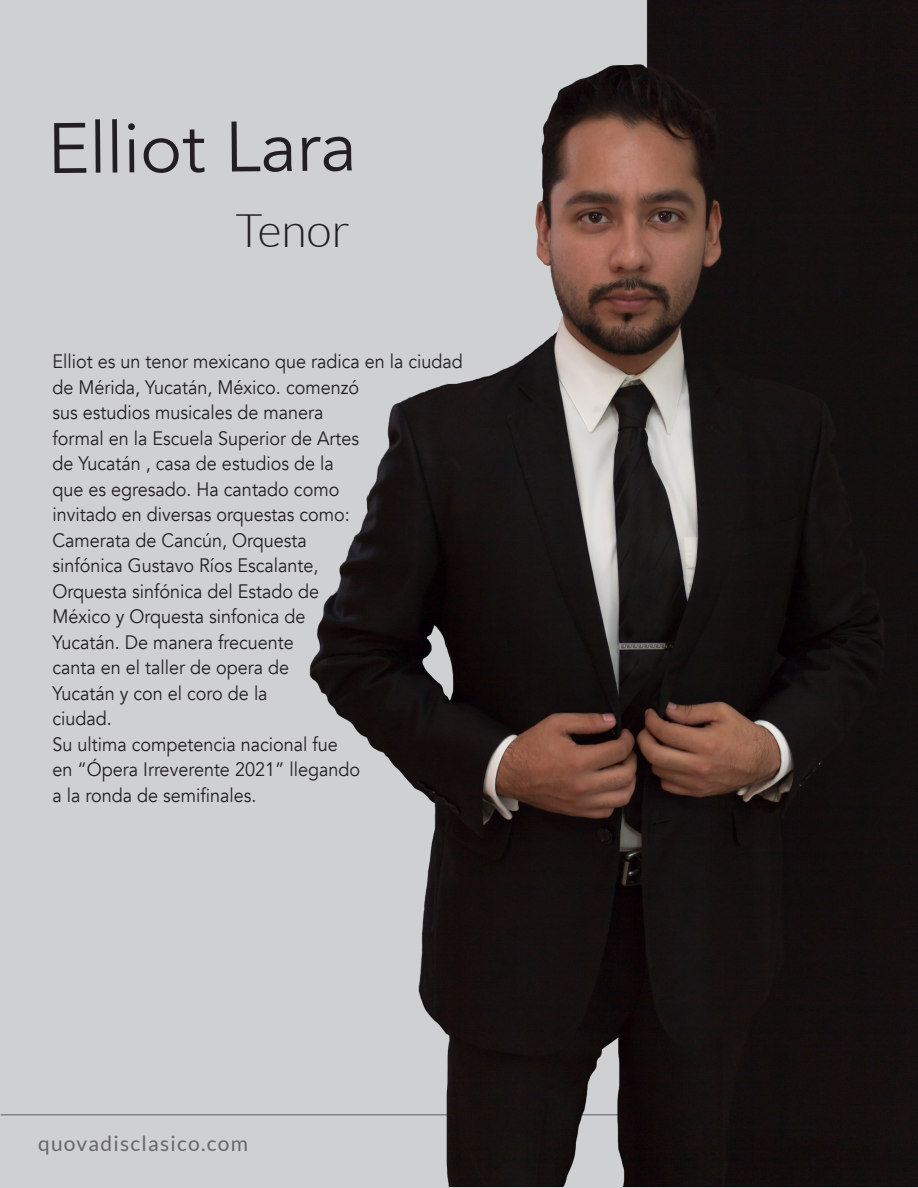
<style>
.page{position:relative;width:918px;height:1188px;background:#cfd0d2}
.page>*{position:absolute;margin:0;border:0;box-sizing:border-box;transform-origin:0 0}
.t1{font:70.5px "Avenir";letter-spacing:-.01em;color:#231f20}
.TITULO_1{font:300 46.5px "Lato";color:#231f20}
.t2{font:21px "Lato";letter-spacing:.06em;color:#67676a}
.TEXTO_NORMAL{font:19.5px/25.5px "Avenir";color:#231f20;scale:.93 1}
</style>
<div class="page">
<hr style="left:1px;top:1114px;width:917px;height:2px;background:#828487">
<img style="left:234px;top:0;width:684px;height:1186px">
<p class="t1" style="left:48px;top:106px;width:311px">Elliot Lara</p>
<p class="TITULO_1" style="left:236px;top:205px;width:116px">Tenor</p>
<p class="TEXTO_NORMAL" style="left:53px;top:349px;width:443px">Elliot es un tenor mexicano que radica en la ciudad de Mérida, Yucatán, México. comenzó<br>sus estudios musicales de manera<br>formal en la Escuela Superior de Artes<br>de Yucatán , casa de estudios de la<br>que es egresado. Ha cantado como<br>invitado en diversas orquestas como:<br>Camerata de Cancún, Orquesta<br>sinfónica Gustavo Ríos Escalante,<br>Orquesta sinfónica del Estado de<br>México y Orquesta sinfonica de<br>Yucatán. De manera frecuente<br>canta en el taller de opera de<br>Yucatán y con el coro de la<br>ciudad.</p>
<p class="TEXTO_NORMAL" style="left:53px;top:732px;width:332px">Su ultima competencia nacional fue en “Ópera Irreverente 2021” llegando a la ronda de semifinales.</p>
<p class="t2" style="left:38px;top:1132px;width:212px">quovadisclasico.com</p>
</div>
